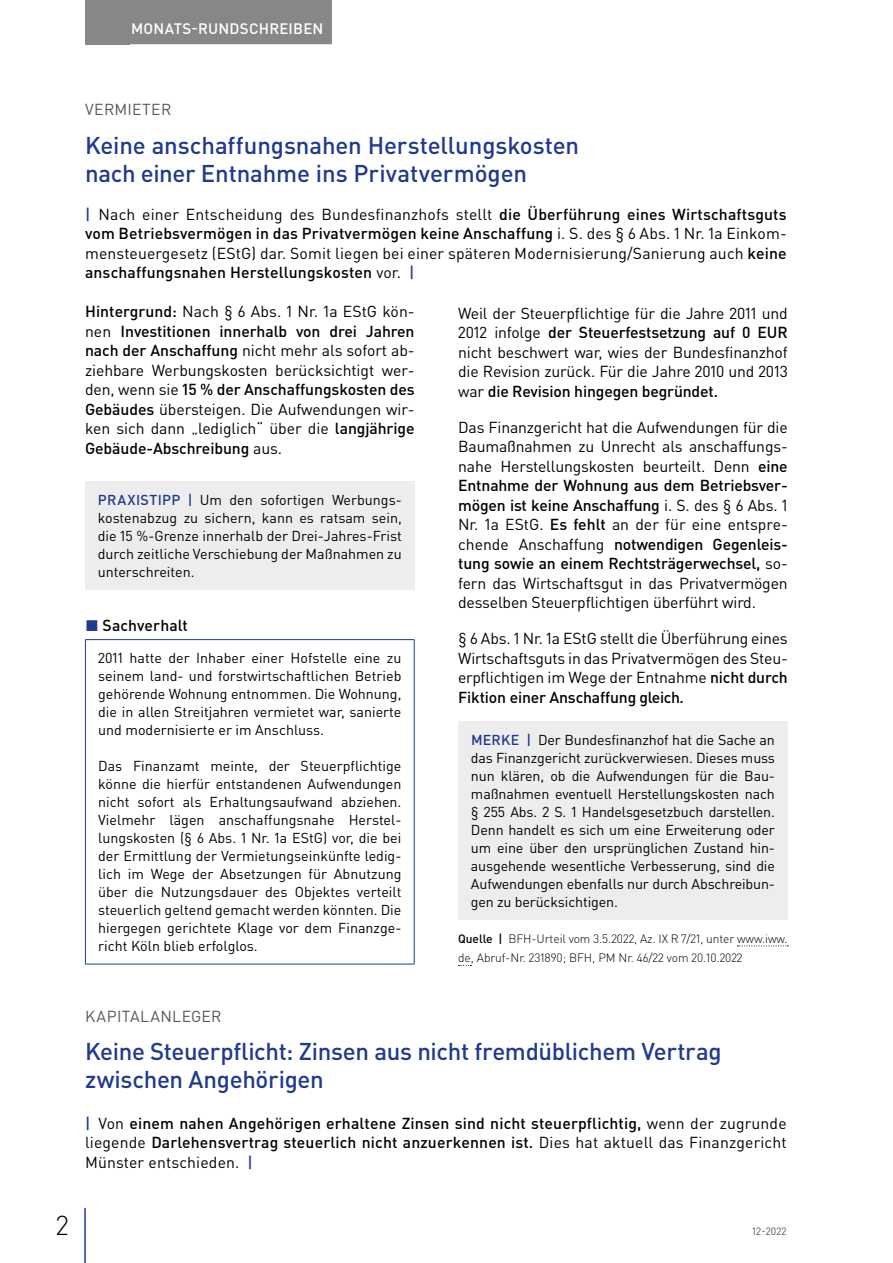
<style>
.page{position:relative;width:893px;height:1263px;background:#fff}
.page>*{position:absolute;margin:0;border:0;box-sizing:border-box;transform-origin:0 0}
.t1{font:300 27px "DIN Pro";color:#000}
.t2{font:500 24px/28.5px "DIN Pro";letter-spacing:-.01em;color:#213a8f}
.t3{font:15.75px/19.5px "DIN Pro";letter-spacing:-.01em;color:#000;text-align:justify}
.t4{font:500 15.75px/19.5px "DIN Pro";letter-spacing:.01em;color:#000;text-align:justify}
.t5{font:15.75px "DIN Pro";letter-spacing:.02em;color:#575756}
.t6{font:500 15px "DIN Pro";letter-spacing:.015em;color:#fff}
.t7{font:14.25px/18px "DIN Pro";color:#000;text-align:justify}
.t8{font:300 12px/19.5px "DIN Pro";letter-spacing:-.005em;color:#000}
.t9{font:10.5px "DIN Pro";color:#575756}
.s1{font-weight:500;color:#213a8f}
.s2{font-weight:500}
.s3{color:#213a8f}
.s4{font-weight:400}
</style>
<div class="page">
<div style="left:85px;top:0;width:45px;height:44px;background:#878787"></div>
<hr style="left:84px;top:1208px;width:2px;height:55px;background:#213a8f">
<div style="left:122px;top:0;width:210px;height:44px;background:#878787"></div>
<div style="left:85px;top:481px;width:330px;height:108px;background:#ededed"></div>
<hr style="left:85px;top:639px;width:330px;height:1px;background:#213a8f">
<hr style="left:85px;top:640px;width:1px;height:324px;background:#213a8f">
<hr style="left:414px;top:640px;width:1px;height:324px;background:#213a8f">
<hr style="left:85px;top:964px;width:330px;height:1px;background:#213a8f">
<svg style="left:737px;top:945px;width:51px;height:1px"></svg>
<div style="left:458px;top:722px;width:330px;height:198px;background:#ededed"></div>
<p class="t6" style="left:131px;top:18px;width:194px">MONATS-RUNDSCHREIBEN</p>
<p class="t5" style="left:85px;top:98px;width:88px">VERMIETER</p>
<h2 class="t2" style="left:85px;top:130px;width:496px">Keine anschaffungsnahen Herstellungskosten nach einer Entnahme ins Privatvermögen</h2>
<p class="t3" style="left:85px;top:204px;width:703px"><span class="s1">|</span> Nach einer Entscheidung des Bundesfinanzhofs stellt <span class="s2">die Überführung eines Wirtschaftsguts vom Betriebsvermögen in das Privatvermögen keine Anschaffung</span> i. S. des § 6 Abs. 1 Nr. 1a Einkom&shy;mensteuergesetz (EStG) dar. Somit liegen bei einer späteren Modernisierung/Sanierung auch <span class="s2">keine anschaffungsnahen Herstellungskosten</span> vor. <span class="s1">|</span></p>
<p class="t3" style="left:85px;top:301px;width:331px"><span class="s2">Hintergrund:</span> Nach § 6 Abs. 1 Nr. 1a EStG kön&shy;nen <span class="s2">Investitionen innerhalb von drei Jahren nach der Anschaffung</span> nicht mehr als sofort ab&shy;ziehbare Werbungskosten berücksichtigt wer&shy;den, wenn sie <span class="s2">15 % der Anschaffungskosten des Gebäudes</span> übersteigen. Die Aufwendungen wir&shy;ken sich dann „lediglich“ über die <span class="s2">langjährige Gebäude-Abschreibung</span> aus.</p>
<p class="t7" style="left:98px;top:490px;width:306px"><span class="s1">PRAXISTIPP |</span> Um den sofortigen Werbungs&shy;kostenabzug zu sichern, kann es ratsam sein, die 15 %-Grenze innerhalb der Drei-Jahres-Frist durch zeitliche Verschiebung der Maßnahmen zu unterschreiten.</p>
<p class="t3" style="left:458px;top:303px;width:331px">Weil der Steuerpflichtige für die Jahre 2011 und 2012 infolge <span class="s2">der Steuerfestsetzung auf 0 EUR </span>nicht beschwert war, wies der Bundesfinanzhof die Revision zurück. Für die Jahre 2010 und 2013 war <span class="s2">die Revision hingegen begründet.</span></p>
<p class="t3" style="left:458px;top:417px;width:331px">Das Finanzgericht hat die Aufwendungen für die Baumaßnahmen zu Unrecht als anschaffungs&shy;nahe Herstellungskosten beurteilt. Denn <span class="s2">eine Entnahme der Wohnung aus dem Betriebsver&shy;mögen ist keine Anschaffung</span> i. S. des § 6 Abs. 1<br>Nr. 1a EStG. <span class="s2">Es fehlt</span> an der für eine entspre&shy;chende Anschaffung <span class="s2">notwendigen Gegenleis&shy;tung sowie an einem Rechtsträgerwechsel,</span> so&shy;fern das Wirtschaftsgut in das Privatvermögen desselben Steuerpflichtigen überführt wird.</p>
<p class="t3" style="left:458px;top:628px;width:331px">§ 6 Abs. 1 Nr. 1a EStG stellt die Überführung eines Wirtschaftsguts in das Privatvermögen des Steu&shy;erpflichtigen im Wege der Entnahme <span class="s2">nicht durch Fiktion einer Anschaffung gleich.</span></p>
<p class="t7" style="left:471px;top:731px;width:306px"><span class="s1">MERKE |</span> Der Bundesfinanzhof hat die Sache an das Finanzgericht zurückverwiesen. Dieses muss nun klären, ob die Aufwendungen für die Bau&shy;maßnahmen eventuell Herstellungskosten nach § 255 Abs. 2 S. 1 Handelsgesetzbuch darstellen.<br>Denn handelt es sich um eine Erweiterung oder um eine über den ursprünglichen Zustand hin&shy;ausgehende wesentliche Verbesserung, sind die Aufwendungen ebenfalls nur durch Abschreibun&shy;gen zu berücksichtigen.</p>
<p class="t8" style="left:458px;top:928px;width:331px"><span class="s2">Quelle |</span> BFH-Urteil vom 3.5.2022, Az. IX R 7/21, unter www.iww. de, Abruf-Nr. 231890; BFH, PM Nr. 46/22 vom 20.10.2022</p>
<p class="t4" style="left:85px;top:615px;width:104px"><span class="s3">◼</span> Sachverhalt</p>
<p class="t7" style="left:98px;top:648px;width:305px">2011 hatte der Inhaber einer Hofstelle eine zu seinem land- und forstwirtschaftlichen Betrieb gehörende Wohnung entnommen. Die Wohnung, die in allen Streitjahren vermietet war, sanierte und modernisierte er im Anschluss.</p>
<p class="t7" style="left:98px;top:756px;width:305px">Das Finanzamt meinte, der Steuerpflichtige könne die hierfür entstandenen Aufwendungen nicht sofort als Erhaltungsaufwand abziehen.<br>Vielmehr lägen anschaffungsnahe Herstel&shy;lungskosten (§ 6 Abs. 1 Nr. 1a EStG) vor, die bei der Ermittlung der Vermietungseinkünfte ledig&shy;lich im Wege der Absetzungen für Abnutzung über die Nutzungsdauer des Objektes verteilt steuerlich geltend gemacht werden könnten. Die hiergegen gerichtete Klage vor dem Finanzge&shy;richt Köln blieb erfolglos.</p>
<p class="t5" style="left:85px;top:1006px;width:138px">KAPITALANLEGER</p>
<h2 class="t2" style="left:85px;top:1036px;width:638px">Keine Steuerpflicht: Zinsen aus nicht fremdüblichem Vertrag zwischen Angehörigen</h2>
<p class="t4" style="left:85px;top:1113px;width:703px"><span class="s3">|</span> <span class="s4">Von</span> einem nahen Angehörigen erhaltene Zinsen sind nicht steuerpflichtig, <span class="s4">wenn der zugrunde liegende</span> Darlehensvertrag steuerlich nicht anzuerkennen ist. <span class="s4">Dies hat aktuell das Finanzgericht Münster entschieden.</span> <span class="s3">|</span></p>
<h1 class="t1" style="left:56px;top:1207px;width:14px">2</h1>
<p class="t9" style="left:752px;top:1224px;width:36px">12-2022</p>
</div>
